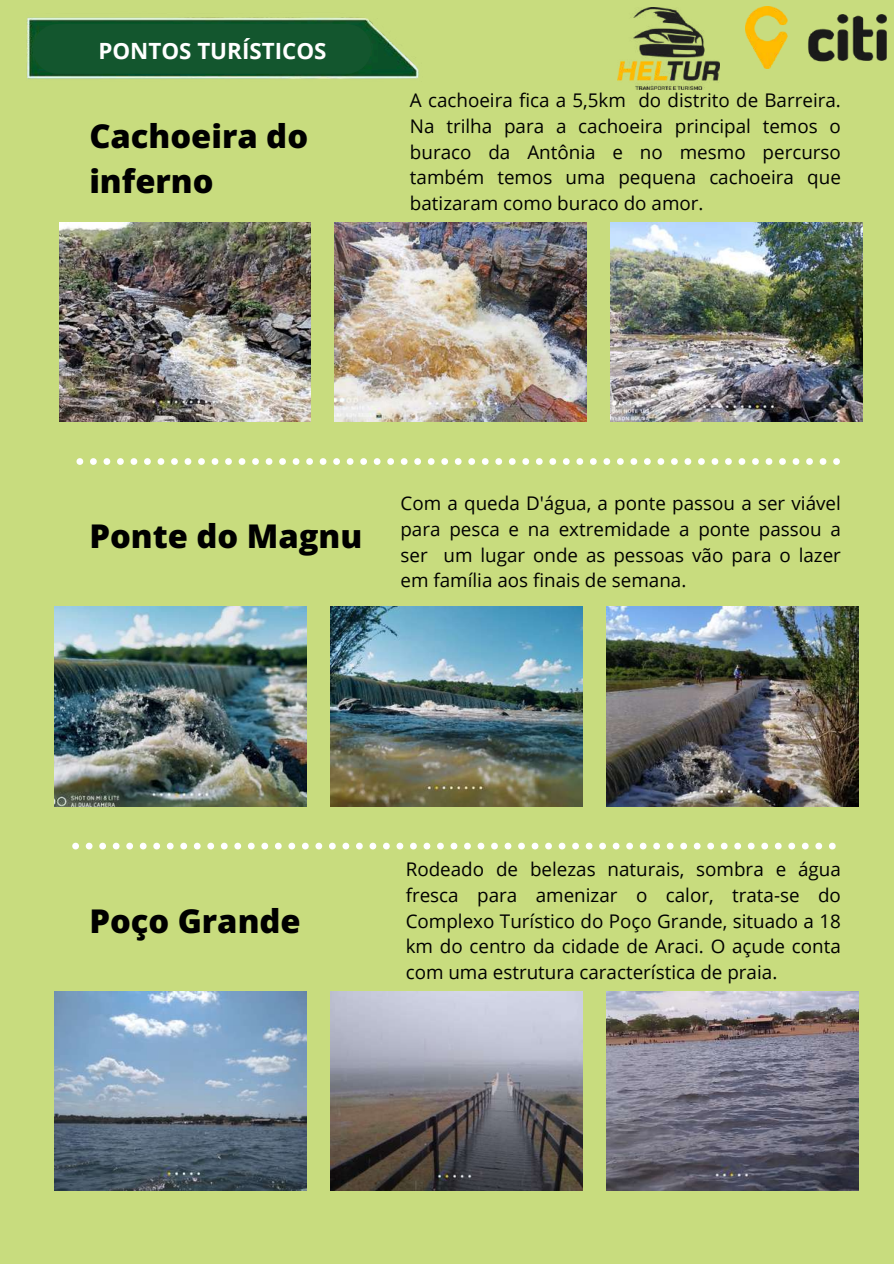
<style>
.page{position:relative;width:894px;height:1264px;background:#fff}
.page>*{position:absolute;margin:0;border:0;box-sizing:border-box;transform-origin:0 0}
.t1{font:800 32.7px/45px "Open Sans";color:#000}
.t2{font:700 22.35px "Open Sans";color:#fff}
.t3{font:18.75px/25.7px "Open Sans";color:#000;text-align:justify}
</style>
<div class="page">
<div style="left:0;top:0;width:893px;height:1263px;background:#c8dc7e"></div>
<img style="left:27px;top:17px;width:392px;height:62px">
<div style="left:33px;top:24px;width:338px;height:50px;background:#13562e"></div>
<img style="left:335px;top:222px;width:251px;height:200px">
<img style="left:610px;top:222px;width:252px;height:200px">
<img style="left:59px;top:222px;width:252px;height:200px">
<svg style="left:76px;top:458px;width:763px;height:7px"></svg>
<img style="left:330px;top:607px;width:252px;height:199px">
<img style="left:606px;top:607px;width:252px;height:199px">
<img style="left:55px;top:607px;width:251px;height:199px">
<svg style="left:72px;top:842px;width:763px;height:7px"></svg>
<img style="left:330px;top:991px;width:252px;height:199px">
<img style="left:606px;top:991px;width:252px;height:199px">
<img style="left:55px;top:991px;width:251px;height:199px">
<img style="left:745px;top:7px;width:140px;height:62px">
<img style="left:617px;top:8px;width:101px;height:82px">
<p class="t2" style="left:98px;top:35px;width:229px">PONTOS TURÍSTICOS</p>
<h1 class="t1" style="left:89px;top:113px;width:220px">Cachoeira do inferno</h1>
<p class="t3" style="left:410px;top:87px;width:432px">A cachoeira fica a 5,5km do distrito de Barreira.<br>Na trilha para a cachoeira principal temos o buraco da Antônia e no mesmo percurso também temos uma pequena cachoeira que batizaram como buraco do amor.</p>
<h1 class="t1" style="left:89px;top:513px;width:274px">Ponte do Magnu</h1>
<p class="t3" style="left:400px;top:490px;width:442px">Com a queda D'água, a ponte passou a ser viável para pesca e na extremidade a ponte passou a ser um lugar onde as pessoas vão para o lazer em família aos finais de semana.</p>
<h1 class="t1" style="left:89px;top:897px;width:213px">Poço Grande</h1>
<p class="t3" style="left:405px;top:856px;width:436px">Rodeado de belezas naturais, sombra e água fresca para amenizar o calor, trata-se do Complexo Turístico do Poço Grande, situado a 18 km do centro da cidade de Araci. O açude conta com uma estrutura característica de praia.</p>
</div>
